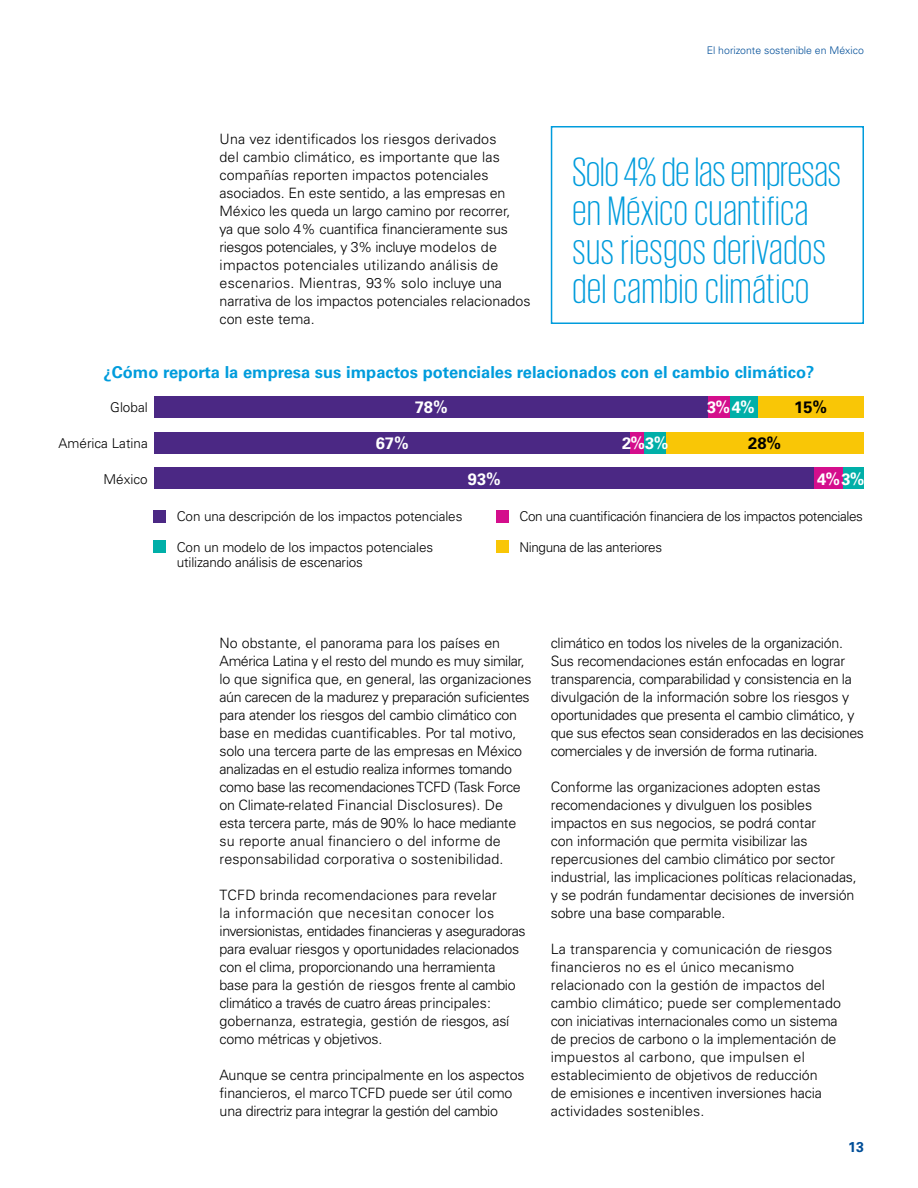
<style>
.page{position:relative;width:918px;height:1188px;background:#fff}
.page>*{position:absolute;margin:0;border:0;box-sizing:border-box;transform-origin:0 0}
.t1{font:300 42px/39px "KPMG";letter-spacing:.02em;color:#009cdc}
.t2{font:700 16.5px "Univers";color:#009cdc}
.t3{font:700 16.5px "Univers";color:#fff}
.t4{font:700 16.5px "Univers";color:#000}
.t5{font:300 14.25px/18px "Univers";letter-spacing:-.01em;color:#000}
.t6{font:300 14.25px/18px "Univers";letter-spacing:.01em;color:#000}
.t7{font:700 14.25px "Univers";color:#004e98}
.t8{font:300 13.5px/15px "Univers";letter-spacing:-.01em;color:#000}
.t9{font:300 13.5px "Univers";letter-spacing:-.03em;color:#000}
.t10{font:300 10.5px "Univers";color:#004e98}
</style>
<div class="page">
<div style="left:758px;top:396px;width:106px;height:21px;background:#f9c606"></div>
<div style="left:665px;top:432px;width:199px;height:21px;background:#f9c606"></div>
<div style="left:729px;top:396px;width:29px;height:21px;background:#00afa8"></div>
<div style="left:644px;top:432px;width:21px;height:21px;background:#00afa8"></div>
<div style="left:843px;top:468px;width:21px;height:21px;background:#00afa8"></div>
<div style="left:708px;top:396px;width:21px;height:21px;background:#d40e8c"></div>
<div style="left:630px;top:432px;width:14px;height:21px;background:#d40e8c"></div>
<div style="left:814px;top:468px;width:29px;height:21px;background:#d40e8c"></div>
<div style="left:155px;top:396px;width:553px;height:21px;background:#4b2884"></div>
<div style="left:155px;top:432px;width:475px;height:21px;background:#4b2884"></div>
<div style="left:155px;top:468px;width:659px;height:21px;background:#4b2884"></div>
<div style="left:551px;top:126px;width:313px;height:198px;border:2px solid #009cdc"></div>
<div style="left:154px;top:510px;width:12px;height:12px;background:#4b2884"></div>
<div style="left:154px;top:540px;width:12px;height:12px;background:#00afa8"></div>
<div style="left:497px;top:510px;width:12px;height:12px;background:#d40e8c"></div>
<div style="left:497px;top:540px;width:12px;height:12px;background:#f9c606"></div>
<p class="t5" style="left:220px;top:130px;width:312px">Una vez identificados los riesgos derivados<br>del cambio climático, es importante que las compañías reporten impactos potenciales asociados. En este sentido, a las empresas en México les queda un largo camino por recorrer,<br>ya que solo 4% cuantifica financieramente sus riesgos potenciales, y 3% incluye modelos de impactos potenciales utilizando análisis de escenarios. Mientras, 93% solo incluye una narrativa de los impactos potenciales relacionados con este tema.</p>
<p class="t10" style="left:707px;top:44px;width:159px">El horizonte sostenible en México</p>
<h1 class="t1" style="left:572px;top:151px;width:270px">Solo 4% de las empresas en México cuantifica sus riesgos derivados del cambio climático</h1>
<p class="t2" style="left:104px;top:363px;width:712px">¿Cómo reporta la empresa sus impactos potenciales relacionados con el cambio climático?</p>
<p class="t8" style="left:110px;top:400px;width:39px">Global</p>
<p class="t8" style="left:58px;top:436px;width:91px">América Latina</p>
<p class="t8" style="left:104px;top:472px;width:46px">México</p>
<p class="t3" style="left:415px;top:397px;width:35px">78%</p>
<p class="t3" style="left:707px;top:397px;width:49px">3% 4%</p>
<p class="t4" style="left:794px;top:397px;width:35px">15%</p>
<p class="t3" style="left:376px;top:433px;width:35px">67%</p>
<p class="t3" style="left:622px;top:433px;width:48px">2%3%</p>
<p class="t4" style="left:748px;top:433px;width:35px">28%</p>
<p class="t3" style="left:468px;top:469px;width:35px">93%</p>
<p class="t3" style="left:817px;top:469px;width:49px">4%3%</p>
<p class="t8" style="left:177px;top:509px;width:287px">Con una descripción de los impactos potenciales</p>
<p class="t8" style="left:177px;top:539px;width:258px">Con un modelo de los impactos potenciales utilizando análisis de escenarios</p>
<p class="t9" style="left:520px;top:508px;width:345px">Con una cuantificación financiera de los impactos potenciales</p>
<p class="t9" style="left:520px;top:539px;width:144px">Ninguna de las anteriores</p>
<p class="t5" style="left:220px;top:634px;width:314px">No obstante, el panorama para los países en América Latina y el resto del mundo es muy similar, lo que significa que, en general, las organizaciones aún carecen de la madurez y preparación suficientes para atender los riesgos del cambio climático con base en medidas cuantificables. Por tal motivo, solo una tercera parte de las empresas en México analizadas en el estudio realiza informes tomando como base las recomendaciones TCFD (Task Force on Climate-related Financial Disclosures). De esta tercera parte, más de 90% lo hace mediante su reporte anual financiero o del informe de responsabilidad corporativa o sostenibilidad.</p>
<p class="t5" style="left:220px;top:886px;width:308px">TCFD brinda recomendaciones para revelar<br>la información que necesitan conocer los inversionistas, entidades financieras y aseguradoras para evaluar riesgos y oportunidades relacionados con el clima, proporcionando una herramienta base para la gestión de riesgos frente al cambio climático a través de cuatro áreas principales: gobernanza, estrategia, gestión de riesgos, así como métricas y objetivos.</p>
<p class="t5" style="left:220px;top:1066px;width:307px">Aunque se centra principalmente en los aspectos financieros, el marco TCFD puede ser útil como una directriz para integrar la gestión del cambio</p>
<p class="t5" style="left:551px;top:634px;width:315px">climático en todos los niveles de la organización.<br>Sus recomendaciones están enfocadas en lograr transparencia, comparabilidad y consistencia en la divulgación de la información sobre los riesgos y oportunidades que presenta el cambio climático, y que sus efectos sean considerados en las decisiones comerciales y de inversión de forma rutinaria.</p>
<p class="t5" style="left:551px;top:778px;width:308px">Conforme las organizaciones adopten estas recomendaciones y divulguen los posibles impactos en sus negocios, se podrá contar<br>con información que permita visibilizar las repercusiones del cambio climático por sector industrial, las implicaciones políticas relacionadas, y se podrán fundamentar decisiones de inversión sobre una base comparable.</p>
<p class="t6" style="left:551px;top:940px;width:292px">La transparencia y comunicación de riesgos financieros no es el único mecanismo relacionado con la gestión de impactos del cambio climático; puede ser complementado con iniciativas internacionales como un sistema de precios de carbono o la implementación de impuestos al carbono, que impulsen el establecimiento de objetivos de reducción<br>de emisiones e incentiven inversiones hacia actividades sostenibles.</p>
<p class="t7" style="left:848px;top:1139px;width:17px">13</p>
</div>
